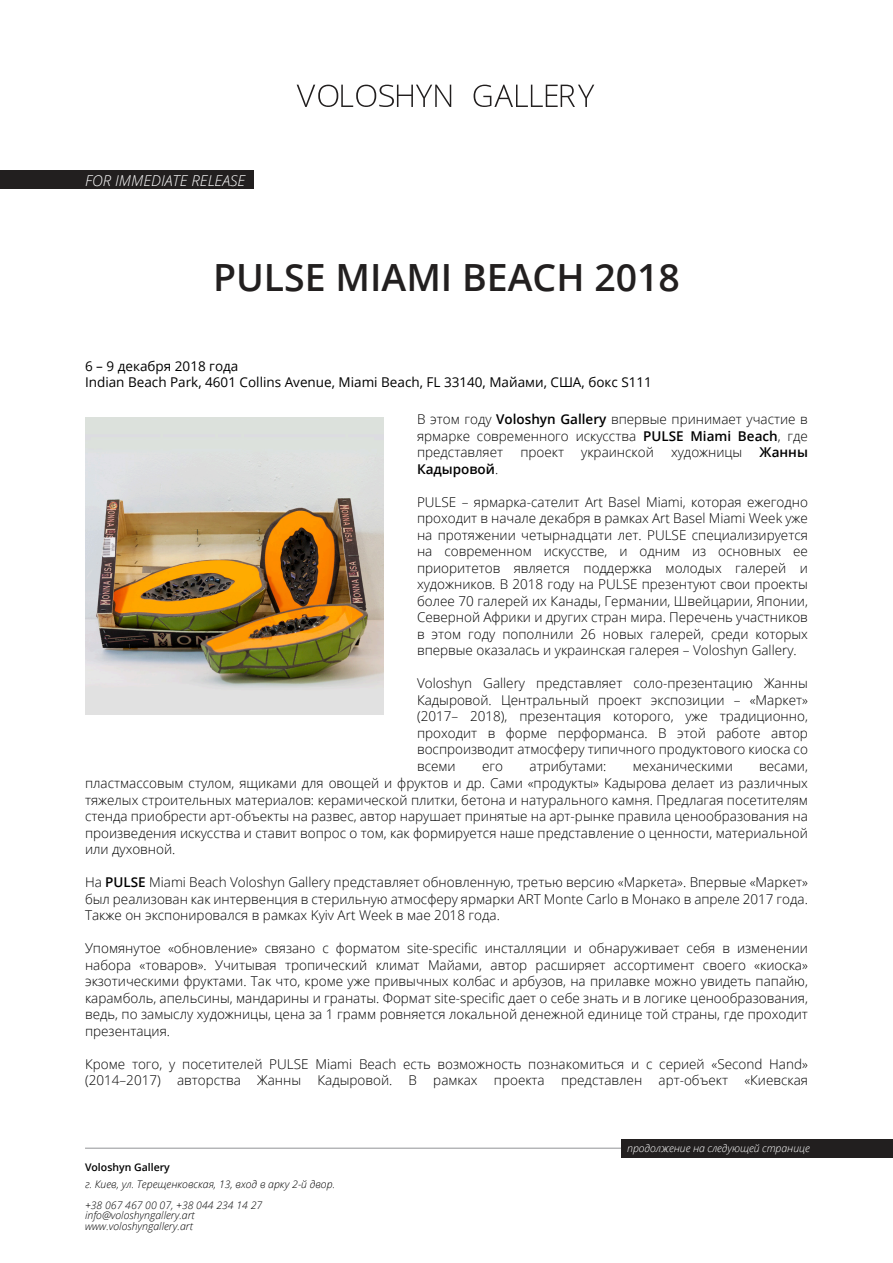
<style>
.page{position:relative;width:893px;height:1263px;background:#fff}
.page>*{position:absolute;margin:0;border:0;box-sizing:border-box;transform-origin:0 0}
.t1{font:600 37.5px "Open Sans";color:#221f1f}
.t2{font:italic 300 15px "Open Sans";color:#fff}
.t3{font:300 13.5px/16.5px "Open Sans";color:#000;text-align:justify}
.t4{font:13.5px/16.2px "Open Sans";color:#000}
.t5{font:600 13.5px "Open Sans";color:#000}
.t6{font:italic 300 10.5px/21px "Open Sans";color:#000}
.t7{font:italic 300 10.5px "Open Sans";letter-spacing:-.005em;color:#fff}
.t8{font:600 10.5px "Open Sans";color:#000}
.s1{font-weight:600}
.s2{font-weight:300}
</style>
<div class="page">
<div style="left:0;top:170px;width:254px;height:19px;background:#221f1f"></div>
<div style="left:621px;top:1139px;width:272px;height:19px;background:#221f1f"></div>
<hr style="left:85px;top:1148px;width:536px;height:1px;background:#929396">
<svg style="left:297px;top:85px;width:154px;height:22px"></svg>
<svg style="left:474px;top:85px;width:120px;height:22px"></svg>
<img style="left:86px;top:417px;width:297px;height:298px">
<p class="t2" style="left:85px;top:170px;width:162px">FOR IMMEDIATE RELEASE</p>
<h1 class="t1" style="left:213px;top:252px;width:468px">PULSE MIAMI BEACH 2018</h1>
<p class="t4" style="left:85px;top:357px;width:568px">6 – 9 декабря 2018 года<br>Indian Beach Park, 4601 Collins Avenue, Miami Beach, FL 33140, Майами, США, бокс S111</p>
<p class="t3" style="left:417px;top:411px;width:392px">В этом году <span class="s1">Voloshyn Gallery</span> впервые принимает участие в ярмарке современного искусства <span class="s1">PULSE Miami Beach</span>, где представляет</p>
<p class="t3" style="left:520px;top:444px;width:45px">проект</p>
<p class="t3" style="left:581px;top:444px;width:74px">украинской</p>
<p class="t3" style="left:671px;top:444px;width:73px">художницы</p>
<p class="t5" style="left:760px;top:443px;width:50px">Жанны</p>
<p class="t5" style="left:417px;top:460px;width:83px">Кадыровой<span class="s2">.</span></p>
<p class="t3" style="left:417px;top:493px;width:392px">PULSE – ярмарка-сателит Art Basel Miami, которая ежегодно проходит в начале декабря в рамках Art Basel Miami Week уже на протяжении четырнадцати лет. PULSE специализируется на современном искусстве, и одним из основных ее приоритетов является поддержка молодых галерей и художников. В 2018 году на PULSE презентуют свои проекты более 70 галерей их Канады, Германии, Швейцарии, Японии, Северной Африки и других стран мира. Перечень участников в этом году пополнили 26 новых галерей, среди которых впервые оказалась и украинская галерея – Voloshyn Gallery.</p>
<p class="t3" style="left:417px;top:675px;width:392px">Voloshyn Gallery представляет соло-презентацию Жанны Кадыровой. Центральный проект экспозиции – «Маркет» (2017– 2018), презентация которого, уже традиционно, проходит в форме перформанса. В этой работе автор воспроизводит атмосферу типичного продуктового киоска со всеми</p>
<p class="t3" style="left:482px;top:757px;width:23px">его</p>
<p class="t3" style="left:530px;top:757px;width:78px">атрибутами:</p>
<p class="t3" style="left:633px;top:757px;width:101px">механическими</p>
<p class="t3" style="left:85px;top:757px;width:724px;text-indent:674px">весами, пластмассовым стулом, ящиками для овощей и фруктов и др. Сами «продукты» Кадырова делает из различных тяжелых строительных материалов: керамической плитки, бетона и натурального камня. Предлагая посетителям стенда приобрести арт-объекты на развес, автор нарушает принятые на арт-рынке правила ценообразования на произведения искусства и ставит вопрос о том, как формируется наше представление о ценности, материальной или духовной.</p>
<p class="t3" style="left:85px;top:874px;width:724px">На <span class="s1">PULSE</span> Miami Beach Voloshyn Gallery представляет обновленную, третью версию «Маркета». Впервые «Маркет» был реализован как интервенция в стерильную атмосферу ярмарки ART Monte Carlo в Монако в апреле 2017 года.<br>Также он экспонировался в рамках Kyiv Art Week в мае 2018 года.</p>
<p class="t3" style="left:85px;top:940px;width:724px">Упомянутое «обновление» связано с форматом site-specific инсталляции и обнаруживает себя в изменении набора «товаров». Учитывая тропический климат Майами, автор расширяет ассортимент своего «киоска» экзотическими фруктами. Так что, кроме уже привычных колбас и арбузов, на прилавке можно увидеть папайю, карамболь, апельсины, мандарины и гранаты. Формат site-specific дает о себе знать и в логике ценообразования, ведь, по замыслу художницы, цена за 1 грамм ровняется локальной денежной единице той страны, где проходит презентация.</p>
<p class="t3" style="left:85px;top:1055px;width:724px">Кроме того, у посетителей PULSE Miami Beach есть возможность познакомиться и с серией «Second Hand» (2014–2017) авторства Жанны Кадыровой. В рамках проекта представлен арт-объект «Киевская</p>
<p class="t8" style="left:85px;top:1160px;width:86px">Voloshyn Gallery</p>
<p class="t6" style="left:85px;top:1173px;width:252px">г. Киев, ул. Терещенковская, 13, вход в арку 2-й двор. +38 067 467 00 07, +38 044 234 14 27</p>
<p class="t6" style="left:85px;top:1210px;width:111px;line-height:10.5px">info@voloshyngallery.art www.voloshyngallery.art</p>
<p class="t7" style="left:627px;top:1141px;width:184px">продолжение на следующей странице</p>
</div>
